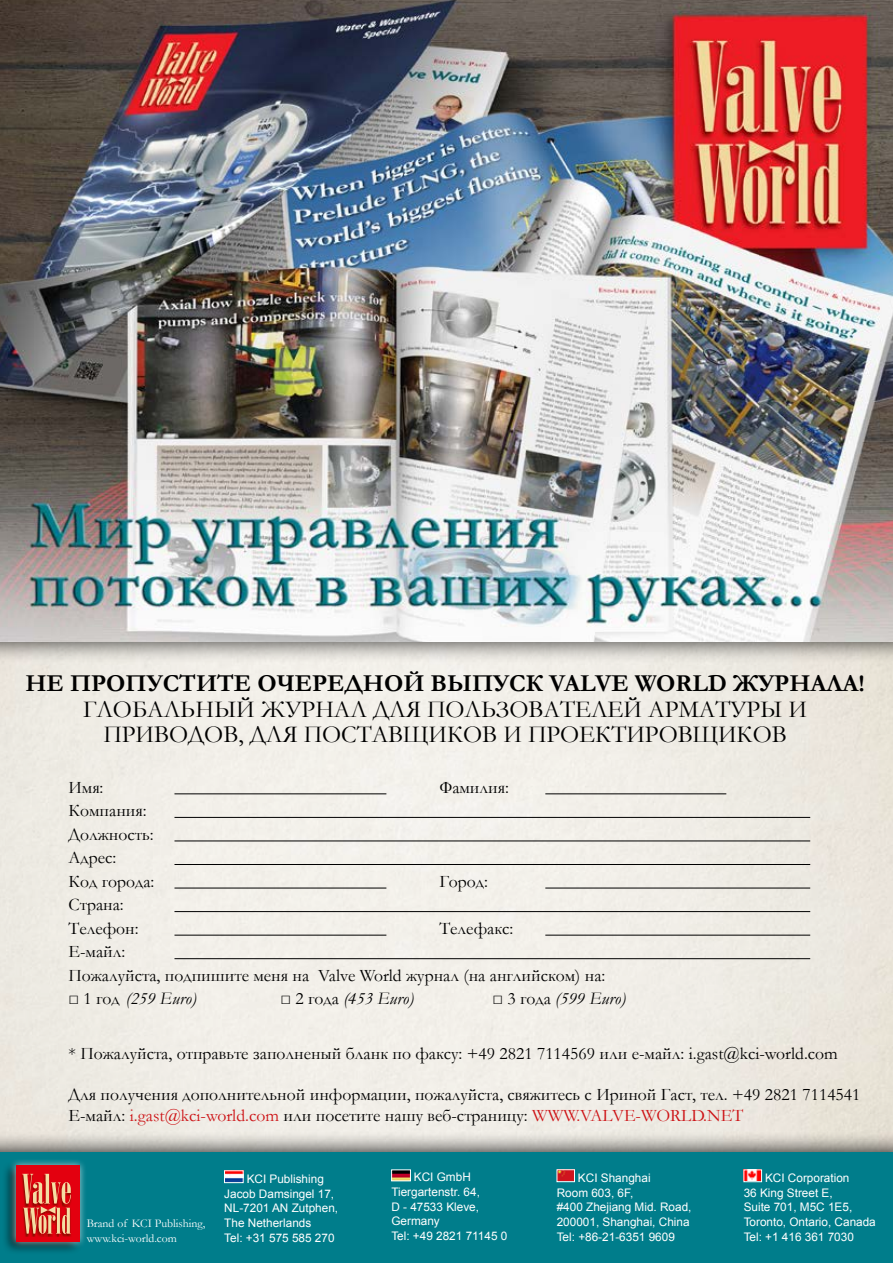
<style>
.page{position:relative;width:893px;height:1263px;background:#fff}
.page>*{position:absolute;margin:0;border:0;box-sizing:border-box;transform-origin:0 0}
.t1{font:24.45px/25px "Garamond";color:#000;text-align:center}
.t2{font:700 24.45px "Garamond";color:#000}
.t3{font:17.7px/23.5px "Garamond";color:#000}
.t4{font:italic 17.7px "Garamond";color:#000}
.t5{font:11.7px/14.7px "Arial";color:#fff}
.t6{font:11.7px/14.7px "Garamond";color:#fff}
.s1{font-style:normal}
.s2{color:#cd1316}
</style>
<div class="page">
<img style="left:0;top:664px;width:893px;height:467px">
<div style="left:0;top:0;width:893px;height:664px;background:#000;opacity:.6"></div>
<img style="left:0;top:0;width:893px;height:641px">
<hr style="left:174px;top:793px;width:212px;height:1px;background:#000">
<hr style="left:545px;top:793px;width:181px;height:1px;background:#000">
<hr style="left:174px;top:817px;width:636px;height:1px;background:#000">
<hr style="left:174px;top:840px;width:636px;height:1px;background:#000">
<hr style="left:174px;top:864px;width:636px;height:1px;background:#000">
<hr style="left:174px;top:887px;width:212px;height:1px;background:#000">
<hr style="left:545px;top:887px;width:265px;height:1px;background:#000">
<hr style="left:174px;top:911px;width:636px;height:1px;background:#000">
<hr style="left:174px;top:935px;width:212px;height:1px;background:#000">
<hr style="left:545px;top:935px;width:265px;height:1px;background:#000">
<hr style="left:174px;top:958px;width:636px;height:1px;background:#000">
<div style="left:0;top:1131px;width:893px;height:132px;background:#000;opacity:.75"></div>
<div style="left:0;top:1152px;width:893px;height:111px;background:#007d8b"></div>
<div style="left:2px;top:1161px;width:81px;height:93px;background:#000;opacity:.75"></div>
<div style="left:8px;top:1158px;width:79px;height:91px;background:#fff;opacity:.75"></div>
<div style="left:16px;top:1166px;width:63px;height:76px;background:#e3000f"></div>
<img style="left:21px;top:1173px;width:13px;height:5px">
<svg style="left:22px;top:1174px;width:49px;height:63px"></svg>
<img style="left:226px;top:1172px;width:15px;height:9px">
<div style="left:224px;top:1170px;width:19px;height:13px;border:1px solid #fff"></div>
<img style="left:393px;top:1172px;width:16px;height:7px">
<div style="left:391px;top:1170px;width:20px;height:11px;border:1px solid #fff"></div>
<img style="left:746px;top:1172px;width:14px;height:8px">
<div style="left:744px;top:1170px;width:18px;height:12px;border:1px solid #fff"></div>
<img style="left:559px;top:1171px;width:14px;height:9px">
<div style="left:557px;top:1169px;width:18px;height:13px;border:1px solid #fff"></div>
<h1 class="t2" style="left:26px;top:667px;width:841px">НЕ ПРОПУСТИТЕ ОЧЕРЕДНОЙ ВЫПУСК VALVE WORLD ЖУРНАЛА!</h1>
<h1 class="t1" style="left:83px;top:697px;width:725px">ГЛОБАЛЬНЫЙ ЖУРНАЛ ДЛЯ ПОЛЬЗОВАТЕЛЕЙ АРМАТУРЫ И<br>ПРИВОДОВ, ДЛЯ ПОСТАВЩИКОВ И ПРОЕКТИРОВЩИКОВ</h1>
<p class="t3" style="left:69px;top:775px;width:36px">Имя:</p>
<p class="t3" style="left:439px;top:775px;width:71px">Фамилия:</p>
<p class="t3" style="left:69px;top:798px;width:87px">Компания:<br>Должность:<br>Адрес:<br>Код города:</p>
<p class="t3" style="left:439px;top:869px;width:50px">Город:</p>
<p class="t3" style="left:69px;top:892px;width:72px">Страна:<br>Телефон:</p>
<p class="t3" style="left:439px;top:916px;width:75px">Телефакс:</p>
<p class="t3" style="left:69px;top:939px;width:538px">Е-майл:<br>Пожалуйста, подпишите меня на Valve World журнал (на английском) на:</p>
<p class="t4" style="left:69px;top:987px;width:129px"><span class="s1">□ 1 год</span> (259 Euro)</p>
<p class="t4" style="left:280px;top:987px;width:135px"><span class="s1">□ 2 года</span> (453 Euro)</p>
<p class="t4" style="left:492px;top:987px;width:135px"><span class="s1">□ 3 года</span> (599 Euro)</p>
<p class="t3" style="left:69px;top:1041px;width:771px">* Пожалуйста, отправьте заполненый бланк по факсу: +49 2821 7114569 или е-майл: i.gast@kci-world.com</p>
<p class="t3" style="left:69px;top:1084px;width:793px;line-height:20.5px">Для получения дополнительной информации, пожалуйста, свяжитесь с Ириной Гаст, тел. +49 2821 7114541<br>Е-майл: <span class="s2">i.gast@kci-world.com</span> или посетите нашу веб-страницу: <span class="s2">WWW.VALVE-WORLD.NET</span></p>
<p class="t6" style="left:87px;top:1215px;width:120px">Brand of KCI Publishing, www.kci-world.com</p>
<p class="t5" style="left:224px;top:1171px;width:115px;text-indent:22px">KCI Publishing<br>Jacob Damsingel 17,<br>NL-7201 AN Zutphen,<br>The Netherlands<br>Tel: +31 575 585 270</p>
<p class="t5" style="left:391px;top:1170px;width:117px;text-indent:23px">KCI GmbH<br>Tiergartenstr. 64,<br>D - 47533 Kleve,<br>Germany<br>Tel: +49 2821 71145 0</p>
<p class="t5" style="left:744px;top:1170px;width:134px;text-indent:21px">KCI Corporation<br>36 King Street E,<br>Suite 701, M5C 1E5,<br>Toronto, Ontario, Canada<br>Tel: +1 416 361 7030</p>
<p class="t5" style="left:557px;top:1170px;width:136px;text-indent:21px">KCI Shanghai<br>Room 603, 6F,<br>#400 Zhejiang Mid. Road,<br>200001, Shanghai, China<br>Tel: +86-21-6351 9609</p>
</div>
